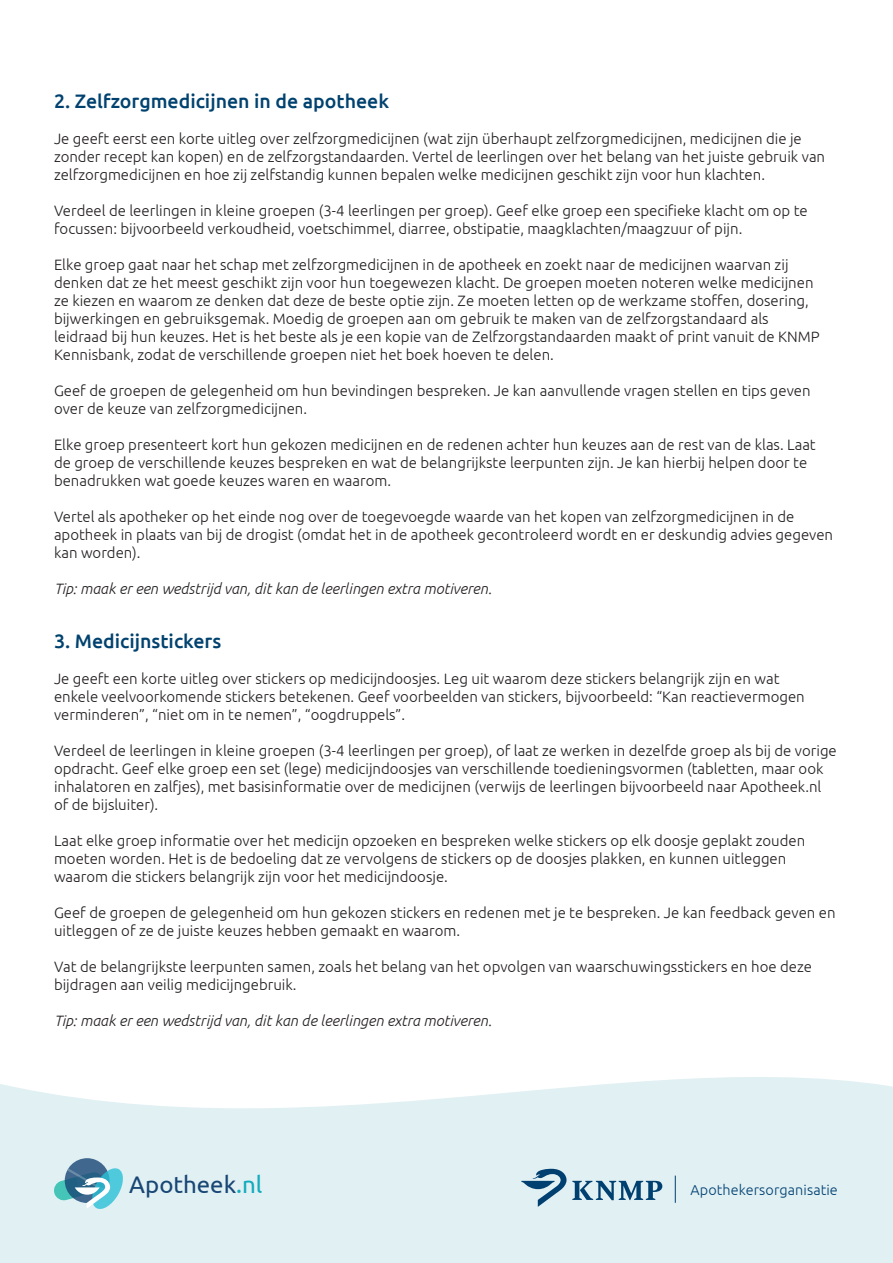
<style>
.page{position:relative;width:893px;height:1263px;background:#fff}
.page>*{position:absolute;margin:0;border:0;box-sizing:border-box;transform-origin:0 0}
.t1{font:24px "Ubuntu";color:#184675}
.t2{font:500 19.5px "Ubuntu";color:#00426f}
.t3{font:300 15px/18px "Ubuntu";color:#231f20}
.t4{font:italic 300 15px "Ubuntu";color:#231f20}
.t5{font:300 14.4px "Ubuntu";letter-spacing:.005em;color:#004071}
.s1{color:#13abbd}
</style>
<div class="page">
<svg style="left:0;top:1077px;width:893px;height:186px;background:#e3f1f4"></svg>
<svg style="left:65px;top:1158px;width:45px;height:45px"></svg>
<svg style="left:54px;top:1168px;width:69px;height:41px;background:#82bcca"></svg>
<svg style="left:521px;top:1169px;width:141px;height:38px;background:#a8c3d2"></svg>
<svg style="left:675px;top:1175px;width:1px;height:28px"></svg>
<h2 class="t2" style="left:54px;top:89px;width:337px">2. Zelfzorgmedicijnen in de apotheek</h2>
<p class="t3" style="left:54px;top:129px;width:773px">Je geeft eerst een korte uitleg over zelfzorgmedicijnen (wat zijn überhaupt zelfzorgmedicijnen, medicijnen die je zonder recept kan kopen) en de zelfzorgstandaarden. Vertel de leerlingen over het belang van het juiste gebruik van zelfzorgmedicijnen en hoe zij zelfstandig kunnen bepalen welke medicijnen geschikt zijn voor hun klachten.</p>
<p class="t3" style="left:54px;top:201px;width:755px">Verdeel de leerlingen in kleine groepen (3-4 leerlingen per groep). Geef elke groep een specifieke klacht om op te focussen: bijvoorbeeld verkoudheid, voetschimmel, diarree, obstipatie, maagklachten/maagzuur of pijn.</p>
<p class="t3" style="left:54px;top:255px;width:767px">Elke groep gaat naar het schap met zelfzorgmedicijnen in de apotheek en zoekt naar de medicijnen waarvan zij denken dat ze het meest geschikt zijn voor hun toegewezen klacht. De groepen moeten noteren welke medicijnen ze kiezen en waarom ze denken dat deze de beste optie zijn. Ze moeten letten op de werkzame stoffen, dosering, bijwerkingen en gebruiksgemak. Moedig de groepen aan om gebruik te maken van de zelfzorgstandaard als leidraad bij hun keuzes. Het is het beste als je een kopie van de Zelfzorgstandaarden maakt of print vanuit de KNMP Kennisbank, zodat de verschillende groepen niet het boek hoeven te delen.</p>
<p class="t3" style="left:54px;top:381px;width:758px">Geef de groepen de gelegenheid om hun bevindingen bespreken. Je kan aanvullende vragen stellen en tips geven over de keuze van zelfzorgmedicijnen.</p>
<p class="t3" style="left:54px;top:435px;width:763px">Elke groep presenteert kort hun gekozen medicijnen en de redenen achter hun keuzes aan de rest van de klas. Laat de groep de verschillende keuzes bespreken en wat de belangrijkste leerpunten zijn. Je kan hierbij helpen door te benadrukken wat goede keuzes waren en waarom.</p>
<p class="t3" style="left:54px;top:507px;width:781px">Vertel als apotheker op het einde nog over de toegevoegde waarde van het kopen van zelfzorgmedicijnen in de apotheek in plaats van bij de drogist (omdat het in de apotheek gecontroleerd wordt en er deskundig advies gegeven kan worden).</p>
<p class="t4" style="left:54px;top:580px;width:439px">Tip: maak er een wedstrijd van, dit kan de leerlingen extra motiveren.</p>
<h2 class="t2" style="left:54px;top:629px;width:169px">3. Medicijnstickers</h2>
<p class="t3" style="left:54px;top:669px;width:752px">Je geeft een korte uitleg over stickers op medicijndoosjes. Leg uit waarom deze stickers belangrijk zijn en wat enkele veelvoorkomende stickers betekenen. Geef voorbeelden van stickers, bijvoorbeeld: “Kan reactievermogen verminderen”, “niet om in te nemen”, “oogdruppels”.</p>
<p class="t3" style="left:54px;top:741px;width:784px">Verdeel de leerlingen in kleine groepen (3-4 leerlingen per groep), of laat ze werken in dezelfde groep als bij de vorige opdracht. Geef elke groep een set (lege) medicijndoosjes van verschillende toedieningsvormen (tabletten, maar ook inhalatoren en zalfjes), met basisinformatie over de medicijnen (verwijs de leerlingen bijvoorbeeld naar Apotheek.nl of de bijsluiter).</p>
<p class="t3" style="left:54px;top:831px;width:753px">Laat elke groep informatie over het medicijn opzoeken en bespreken welke stickers op elk doosje geplakt zouden moeten worden. Het is de bedoeling dat ze vervolgens de stickers op de doosjes plakken, en kunnen uitleggen waarom die stickers belangrijk zijn voor het medicijndoosje.</p>
<p class="t3" style="left:54px;top:903px;width:783px">Geef de groepen de gelegenheid om hun gekozen stickers en redenen met je te bespreken. Je kan feedback geven en uitleggen of ze de juiste keuzes hebben gemaakt en waarom.</p>
<p class="t3" style="left:54px;top:957px;width:759px">Vat de belangrijkste leerpunten samen, zoals het belang van het opvolgen van waarschuwingsstickers en hoe deze bijdragen aan veilig medicijngebruik.</p>
<p class="t4" style="left:54px;top:1012px;width:439px">Tip: maak er een wedstrijd van, dit kan de leerlingen extra motiveren.</p>
<h1 class="t1" style="left:129px;top:1170px;width:135px">Apotheek<span class="s1">.nl</span></h1>
<p class="t5" style="left:691px;top:1181px;width:149px">Apothekersorganisatie</p>
</div>
